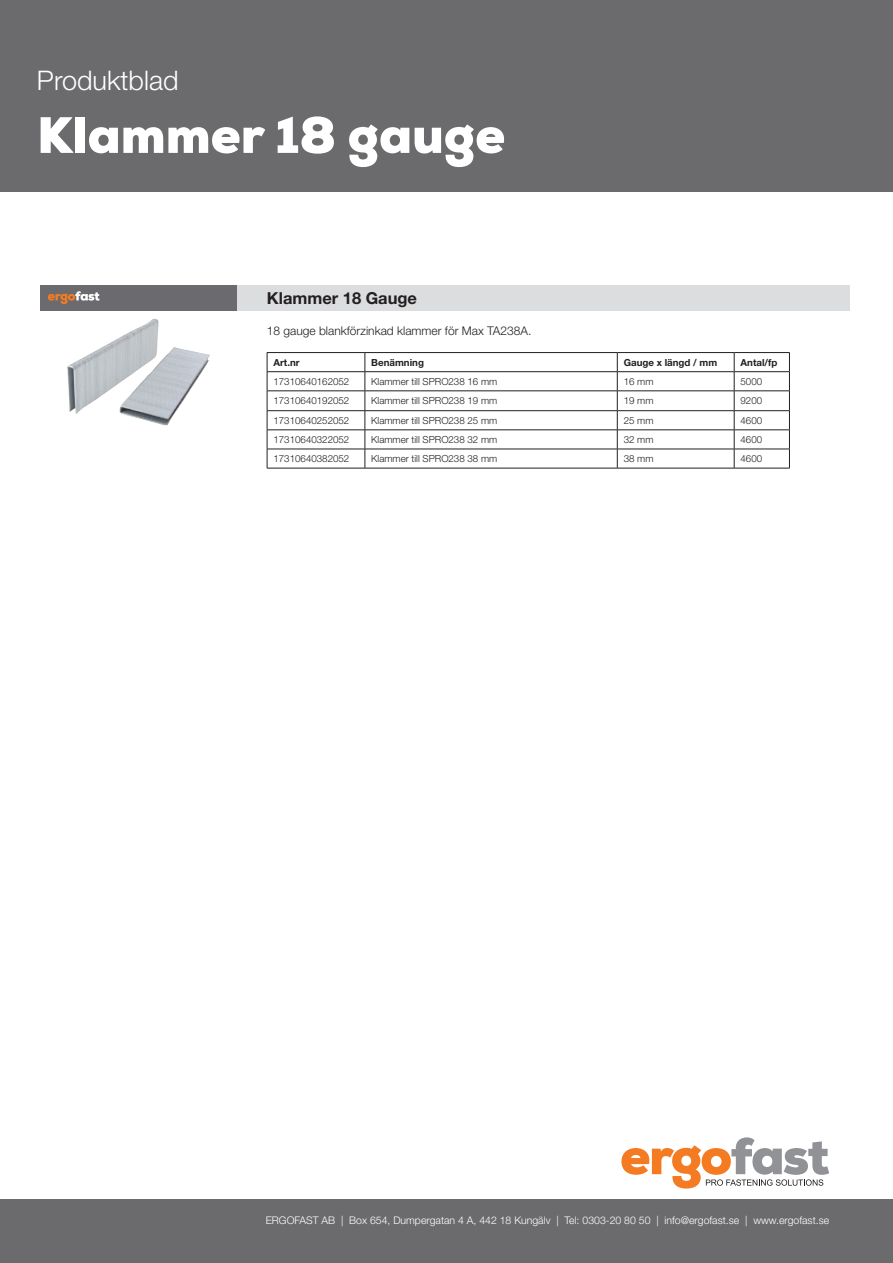
<style>
.page{position:relative;width:893px;height:1263px;background:#fff}
.page>*{position:absolute;margin:0;border:0;box-sizing:border-box;transform-origin:0 0}
.t1{font:900 51px "Nexa";color:#fff}
.t2{font:300 27px "Helvetica Neue";color:#fff}
.Rubrik_info_användni{font:700 16.5px "Helvetica Neue";color:#231f20}
.Brödtext_1{font:300 12px "Helvetica Neue";color:#231f20}
.t3{font:300 10.5px "Helvetica Neue";color:#fff}
.Tekniska_data_brödte{font:300 9.75px "Helvetica Neue";color:#231f20}
.Tekniska_data_rubrik{font:700 9.75px "Helvetica Neue";color:#231f20}
</style>
<div class="page">
<div style="left:0;top:0;width:893px;height:191px;background:#6b6b6e"></div>
<svg style="left:621px;top:1137px;width:208px;height:51px"></svg>
<div style="left:0;top:1199px;width:893px;height:64px;background:#6b6b6e"></div>
<div style="left:237px;top:285px;width:612px;height:25px;background:#dcdddf"></div>
<div style="left:41px;top:285px;width:196px;height:25px;background:#6b6a6e"></div>
<hr style="left:267px;top:352px;width:98px;height:1px;background:#231f20">
<hr style="left:365px;top:352px;width:252px;height:1px;background:#231f20">
<hr style="left:617px;top:352px;width:117px;height:1px;background:#231f20">
<hr style="left:734px;top:352px;width:56px;height:1px;background:#231f20">
<hr style="left:267px;top:371px;width:98px;height:1px;background:#231f20">
<hr style="left:365px;top:371px;width:252px;height:1px;background:#231f20">
<hr style="left:617px;top:371px;width:117px;height:1px;background:#231f20">
<hr style="left:734px;top:371px;width:56px;height:1px;background:#231f20">
<hr style="left:267px;top:391px;width:98px;height:1px;background:#231f20">
<hr style="left:365px;top:391px;width:252px;height:1px;background:#231f20">
<hr style="left:617px;top:391px;width:117px;height:1px;background:#231f20">
<hr style="left:734px;top:391px;width:56px;height:1px;background:#231f20">
<hr style="left:267px;top:410px;width:98px;height:1px;background:#231f20">
<hr style="left:365px;top:410px;width:252px;height:1px;background:#231f20">
<hr style="left:617px;top:410px;width:117px;height:1px;background:#231f20">
<hr style="left:734px;top:410px;width:56px;height:1px;background:#231f20">
<hr style="left:267px;top:430px;width:98px;height:1px;background:#231f20">
<hr style="left:365px;top:430px;width:252px;height:1px;background:#231f20">
<hr style="left:617px;top:430px;width:117px;height:1px;background:#231f20">
<hr style="left:734px;top:430px;width:56px;height:1px;background:#231f20">
<hr style="left:267px;top:449px;width:98px;height:1px;background:#231f20">
<svg style="left:267px;top:353px;width:1px;height:115px"></svg>
<hr style="left:365px;top:449px;width:252px;height:1px;background:#231f20">
<svg style="left:365px;top:353px;width:1px;height:115px"></svg>
<hr style="left:617px;top:449px;width:117px;height:1px;background:#231f20">
<svg style="left:617px;top:353px;width:1px;height:115px"></svg>
<hr style="left:734px;top:449px;width:56px;height:1px;background:#231f20">
<svg style="left:734px;top:353px;width:1px;height:115px"></svg>
<svg style="left:789px;top:353px;width:1px;height:115px"></svg>
<hr style="left:267px;top:468px;width:98px;height:1px;background:#231f20">
<hr style="left:365px;top:468px;width:252px;height:1px;background:#231f20">
<hr style="left:617px;top:468px;width:117px;height:1px;background:#231f20">
<hr style="left:734px;top:468px;width:56px;height:1px;background:#231f20">
<svg style="left:48px;top:291px;width:52px;height:13px"></svg>
<img style="left:67px;top:319px;width:143px;height:106px">
<p class="t2" style="left:37px;top:58px;width:143px">Produktblad</p>
<p class="t1" style="left:37px;top:102px;width:470px">Klammer 18 gauge</p>
<p class="Rubrik_info_användni" style="left:267px;top:285px;width:152px">Klammer 18 Gauge</p>
<p class="Brödtext_1" style="left:267px;top:321px;width:266px">18 gauge blankförzinkad klammer för Max TA238A.</p>
<p class="Tekniska_data_rubrik" style="left:273px;top:354px;width:28px">Art.nr</p>
<p class="Tekniska_data_rubrik" style="left:371px;top:354px;width:54px">Benämning</p>
<p class="Tekniska_data_rubrik" style="left:624px;top:354px;width:95px">Gauge x längd / mm</p>
<p class="Tekniska_data_rubrik" style="left:741px;top:354px;width:38px">Antal/fp</p>
<p class="Tekniska_data_brödte" style="left:273px;top:373px;width:77px">17310640162052</p>
<p class="Tekniska_data_brödte" style="left:371px;top:373px;width:128px">Klammer till SPRO238 16 mm</p>
<p class="Tekniska_data_brödte" style="left:624px;top:373px;width:31px">16 mm</p>
<p class="Tekniska_data_brödte" style="left:741px;top:373px;width:23px">5000</p>
<p class="Tekniska_data_brödte" style="left:273px;top:393px;width:77px">17310640192052</p>
<p class="Tekniska_data_brödte" style="left:371px;top:393px;width:128px">Klammer till SPRO238 19 mm</p>
<p class="Tekniska_data_brödte" style="left:624px;top:393px;width:31px">19 mm</p>
<p class="Tekniska_data_brödte" style="left:741px;top:393px;width:23px">9200</p>
<p class="Tekniska_data_brödte" style="left:273px;top:412px;width:77px">17310640252052</p>
<p class="Tekniska_data_brödte" style="left:371px;top:412px;width:128px">Klammer till SPRO238 25 mm</p>
<p class="Tekniska_data_brödte" style="left:624px;top:412px;width:31px">25 mm</p>
<p class="Tekniska_data_brödte" style="left:741px;top:412px;width:23px">4600</p>
<p class="Tekniska_data_brödte" style="left:273px;top:431px;width:77px">17310640322052</p>
<p class="Tekniska_data_brödte" style="left:371px;top:431px;width:128px">Klammer till SPRO238 32 mm</p>
<p class="Tekniska_data_brödte" style="left:624px;top:431px;width:31px">32 mm</p>
<p class="Tekniska_data_brödte" style="left:741px;top:431px;width:23px">4600</p>
<p class="Tekniska_data_brödte" style="left:273px;top:451px;width:77px">17310640382052</p>
<p class="Tekniska_data_brödte" style="left:371px;top:451px;width:128px">Klammer till SPRO238 38 mm</p>
<p class="Tekniska_data_brödte" style="left:624px;top:451px;width:31px">38 mm</p>
<p class="Tekniska_data_brödte" style="left:741px;top:451px;width:23px">4600</p>
<p class="t3" style="left:266px;top:1212px;width:565px">ERGOFAST AB | Box 654, Dumpergatan 4 A, 442 18 Kungälv | Tel: 0303-20 80 50 | info@ergofast.se | www.ergofast.se</p>
</div>
